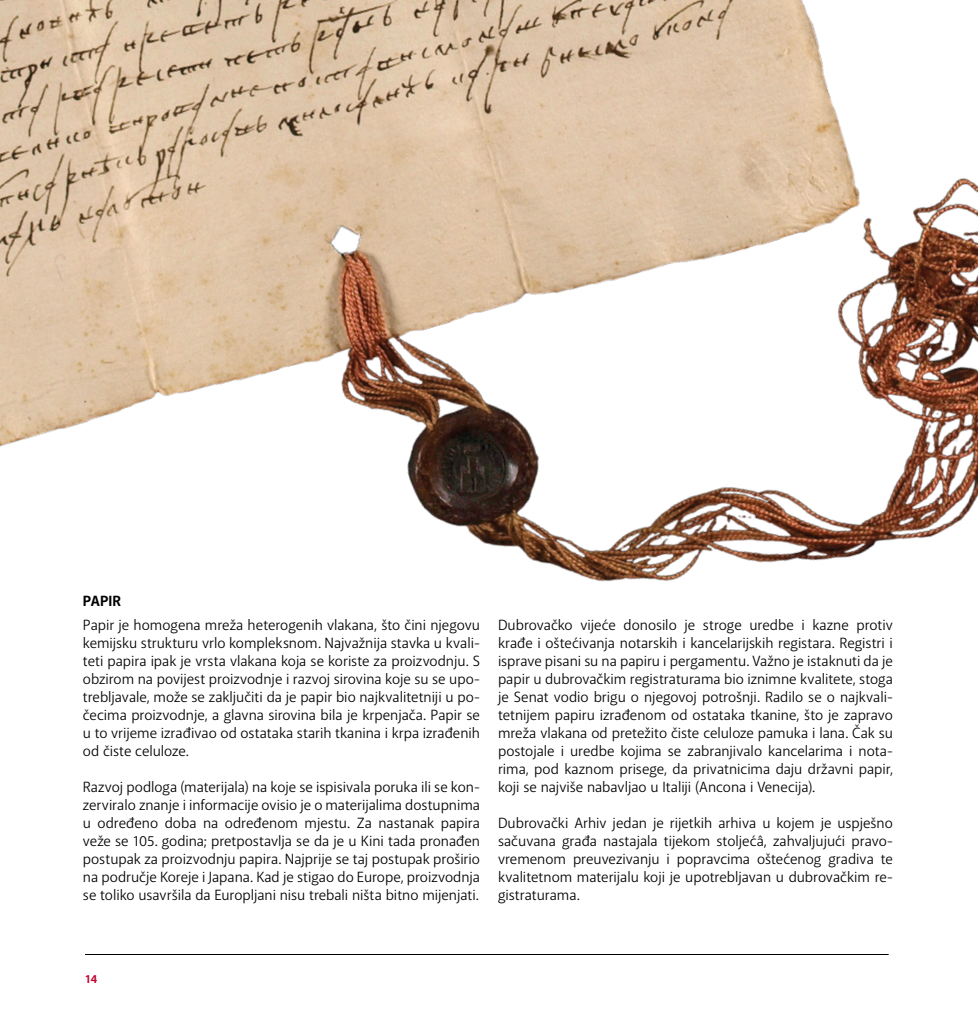
<style>
.page{position:relative;width:978px;height:1021px;background:#fff}
.page>*{position:absolute;margin:0;border:0;box-sizing:border-box;transform-origin:0 0}
.t1{font:15px/18px "Akagi Pro";letter-spacing:-.005em;color:#000;text-align:justify}
.t2{font:700 15px "Akagi Pro";color:#000}
.t3{font:700 12px "Akagi Pro";color:#c00630}
</style>
<div class="page">
<hr style="left:85px;top:954px;width:804px;height:1px;background:#000">
<img style="left:0;top:0;width:978px;height:582px">
<p class="t2" style="left:83px;top:591px;width:40px">PAPIR</p>
<p class="t1" style="left:83px;top:616px;width:399px">Papir je homogena mreža heterogenih vlakana, što čini njegovu kemijsku strukturu vrlo kompleksnom. Najvažnija stavka u kvali&shy;teti papira ipak je vrsta vlakana koja se koriste za proizvodnju. S obzirom na povijest proizvodnje i razvoj sirovina koje su se upo&shy;trebljavale, može se zaključiti da je papir bio najkvalitetniji u po&shy;čecima proizvodnje, a glavna sirovina bila je krpenjača. Papir se u to vrijeme izrađivao od ostataka starih tkanina i krpa izrađenih od čiste celuloze.</p>
<p class="t1" style="left:83px;top:778px;width:399px">Razvoj podloga (materijala) na koje se ispisivala poruka ili se kon&shy;zerviralo znanje i informacije ovisio je o materijalima dostupnima u određeno doba na određenom mjestu. Za nastanak papira veže se 105. godina; pretpostavlja se da je u Kini tada pronađen postupak za proizvodnju papira. Najprije se taj postupak proširio na područje Koreje i Japana. Kad je stigao do Europe, proizvodnja se toliko usavršila da Europljani nisu trebali ništa bitno mijenjati.</p>
<p class="t1" style="left:498px;top:616px;width:396px">Dubrovačko vijeće donosilo je stroge uredbe i kazne protiv krađe i oštećivanja notarskih i kancelarijskih registara. Registri i isprave pisani su na papiru i pergamentu. Važno je istaknuti da je papir u dubrovačkim registraturama bio iznimne kvalitete, stoga je Senat vodio brigu o njegovoj potrošnji. Radilo se o najkvali&shy;tetnijem papiru izrađenom od ostataka tkanine, što je zapravo mreža vlakana od pretežito čiste celuloze pamuka i lana. Čak su postojale i uredbe kojima se zabranjivalo kancelarima i nota&shy;rima, pod kaznom prisege, da privatnicima daju državni papir, koji se najviše nabavljao u Italiji (Ancona i Venecija).</p>
<p class="t1" style="left:498px;top:814px;width:396px">Dubrovački Arhiv jedan je rijetkih arhiva u kojem je uspješno sačuvana građa nastajala tijekom stoljećâ, zahvaljujući pravo&shy;vremenom preuvezivanju i popravcima oštećenog gradiva te kvalitetnom materijalu koji je upotrebljavan u dubrovačkim re&shy;gistraturama.</p>
<p class="t3" style="left:85px;top:971px;width:14px">14</p>
</div>
